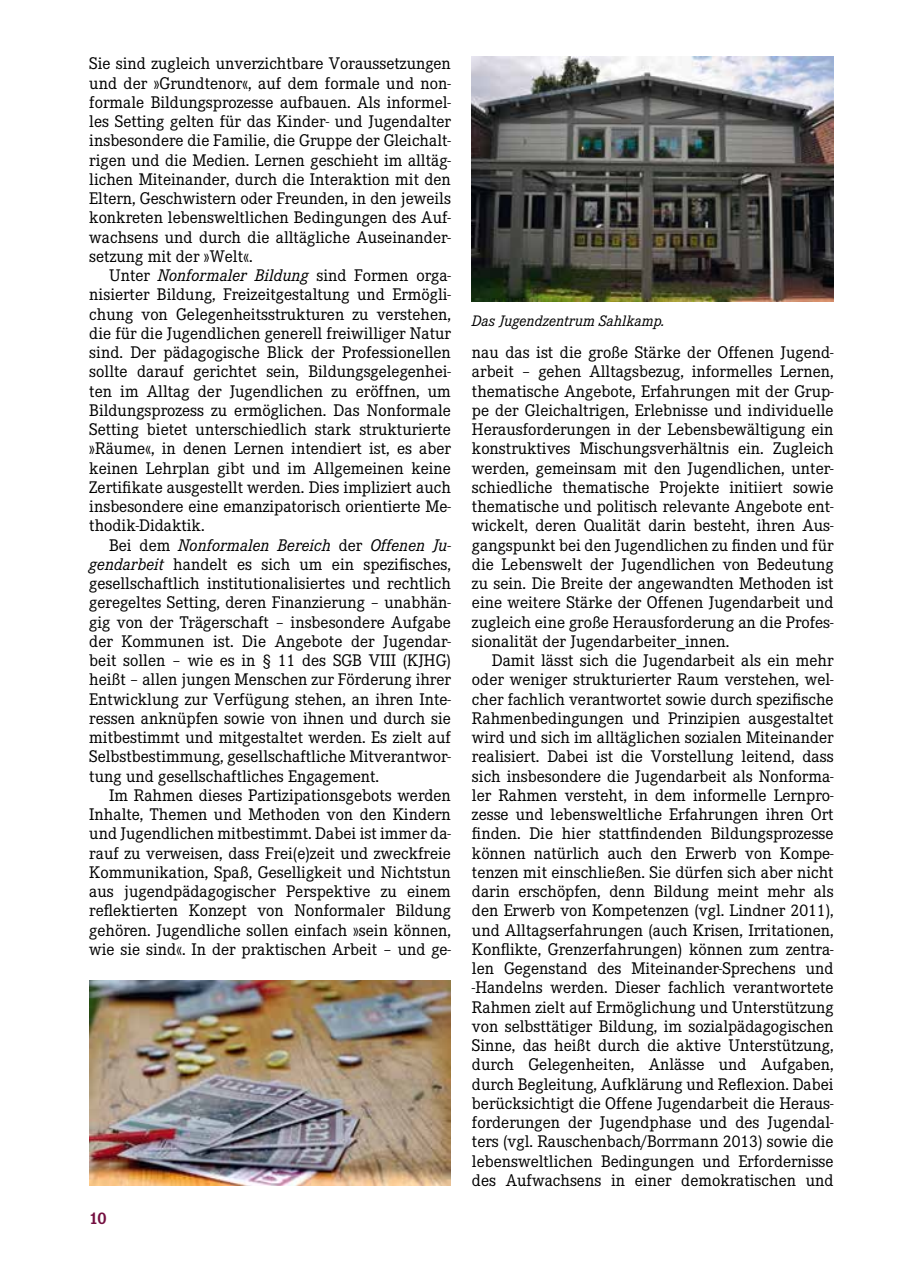
<style>
.page{position:relative;width:918px;height:1265px;background:#fff}
.page>*{position:absolute;margin:0;border:0;box-sizing:border-box;transform-origin:0 0}
.t1{font:17.5px/19.2px "Corporate E";color:#000;text-align:justify}
.t2{font:700 17.5px "Corporate E";color:#740f40}
.t3{font:italic 15.75px "Corporate E";color:#000}
.s1{font-style:italic}
</style>
<div class="page">
<img style="left:89px;top:981px;width:362px;height:205px">
<img style="left:472px;top:56px;width:361px;height:246px">
<p class="t1" style="left:89px;top:54px;width:363px">Sie sind zugleich unverzichtbare Voraussetzungen und der »Grundtenor«, auf dem formale und non&shy;formale Bildungsprozesse aufbauen. Als informel&shy;les Setting gelten für das Kinder- und Jugendalter insbesondere die Familie, die Gruppe der Gleichalt&shy;rigen und die Medien. Lernen geschieht im alltäg&shy;lichen Miteinander, durch die Interaktion mit den Eltern, Geschwistern oder Freunden, in den jeweils konkreten lebensweltlichen Bedingungen des Auf&shy;wachsens und durch die alltägliche Auseinander&shy;setzung mit der »Welt«.</p>
<p class="t1" style="left:89px;top:266px;width:363px;text-indent:20px">Unter <span class="s1">Nonformaler Bildung</span> sind Formen orga&shy;nisierter Bildung, Freizeitgestaltung und Ermögli&shy;chung von Gelegenheitsstrukturen zu verstehen, die für die Jugendlichen generell freiwilliger Natur sind. Der pädagogische Blick der Professionellen sollte darauf gerichtet sein, Bildungsgelegenhei&shy;ten im Alltag der Jugendlichen zu eröffnen, um Bildungsprozess zu ermöglichen. Das Nonformale Setting bietet unterschiedlich stark strukturierte »Räume«, in denen Lernen intendiert ist, es aber keinen Lehrplan gibt und im Allgemeinen keine Zertifikate ausgestellt werden. Dies impliziert auch insbesondere eine emanzipatorisch orientierte Me&shy;thodik-Didaktik.</p>
<p class="t1" style="left:89px;top:536px;width:363px;text-indent:20px">Bei dem <span class="s1">Nonformalen Bereich</span> der <span class="s1">Offenen Ju&shy;gendarbeit</span> handelt es sich um ein spezifisches, gesellschaftlich institutionalisiertes und rechtlich geregeltes Setting, deren Finanzierung – unabhän&shy;gig von der Trägerschaft – insbesondere Aufgabe der Kommunen ist. Die Angebote der Jugendar&shy;beit sollen – wie es in § 11 des SGB VIII (KJHG) heißt – allen jungen Menschen zur Förderung ihrer Entwicklung zur Verfügung stehen, an ihren Inte&shy;ressen anknüpfen sowie von ihnen und durch sie mitbestimmt und mitgestaltet werden. Es zielt auf Selbstbestimmung, gesellschaftliche Mitverantwor&shy;tung und gesellschaftliches Engagement.</p>
<p class="t1" style="left:89px;top:786px;width:363px;text-indent:20px">Im Rahmen dieses Partizipationsgebots werden Inhalte, Themen und Methoden von den Kindern und Jugendlichen mitbestimmt. Dabei ist immer da&shy;rauf zu verweisen, dass Frei(e)zeit und zweckfreie Kommunikation, Spaß, Geselligkeit und Nichtstun aus jugendpädagogischer Perspektive zu einem reflektierten Konzept von Nonformaler Bildung gehören. Jugendliche sollen einfach »sein können, wie sie sind«. In der praktischen Arbeit – und ge-</p>
<p class="t2" style="left:89px;top:1209px;width:19px">10</p>
<p class="t3" style="left:472px;top:312px;width:194px">Das Jugendzentrum Sahlkamp.</p>
<p class="t1" style="left:472px;top:343px;width:363px">nau das ist die große Stärke der Offenen Jugend&shy;arbeit – gehen Alltagsbezug, informelles Lernen, thematische Angebote, Erfahrungen mit der Grup&shy;pe der Gleichaltrigen, Erlebnisse und individuelle Herausforderungen in der Lebensbewältigung ein konstruktives Mischungsverhältnis ein. Zugleich werden, gemeinsam mit den Jugendlichen, unter&shy;schiedliche thematische Projekte initiiert sowie thematische und politisch relevante Angebote ent&shy;wickelt, deren Qualität darin besteht, ihren Aus&shy;gangspunkt bei den Jugendlichen zu finden und für die Lebenswelt der Jugendlichen von Bedeutung zu sein. Die Breite der angewandten Methoden ist eine weitere Stärke der Offenen Jugendarbeit und zugleich eine große Herausforderung an die Profes&shy;sionalität der Jugendarbeiter_innen.</p>
<p class="t1" style="left:472px;top:651px;width:363px;text-indent:20px">Damit lässt sich die Jugendarbeit als ein mehr oder weniger strukturierter Raum verstehen, wel&shy;cher fachlich verantwortet sowie durch spezifische Rahmenbedingungen und Prinzipien ausgestaltet wird und sich im alltäglichen sozialen Miteinander realisiert. Dabei ist die Vorstellung leitend, dass sich insbesondere die Jugendarbeit als Nonforma&shy;ler Rahmen versteht, in dem informelle Lernpro&shy;zesse und lebensweltliche Erfahrungen ihren Ort finden. Die hier stattfindenden Bildungsprozesse können natürlich auch den Erwerb von Kompe&shy;tenzen mit einschließen. Sie dürfen sich aber nicht darin erschöpfen, denn Bildung meint mehr als den Erwerb von Kompetenzen (vgl. Lindner 2011), und Alltagserfahrungen (auch Krisen, Irritationen, Konflikte, Grenzerfahrungen) können zum zentra&shy;len Gegenstand des Miteinander-Sprechens und -Handelns werden. Dieser fachlich verantwortete Rahmen zielt auf Ermöglichung und Unterstützung von selbsttätiger Bildung, im sozialpädagogischen Sinne, das heißt durch die aktive Unterstützung, durch Gelegenheiten, Anlässe und Aufgaben, durch Begleitung, Aufklärung und Reflexion. Dabei berücksichtigt die Offene Jugendarbeit die Heraus&shy;forderungen der Jugendphase und des Jugendal&shy;ters (vgl. Rauschenbach/Borrmann 2013) sowie die lebensweltlichen Bedingungen und Erfordernisse des Aufwachsens in einer demokratischen und</p>
</div>
